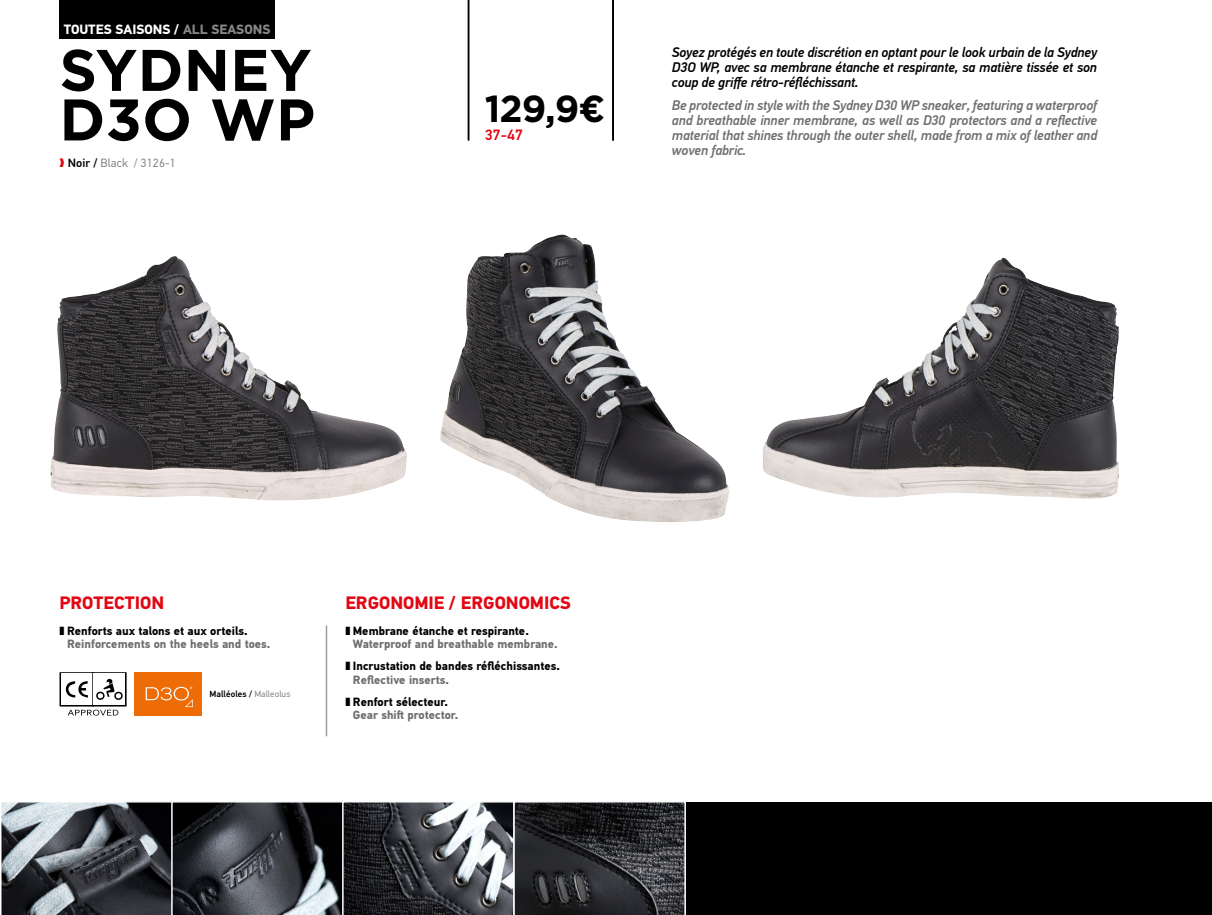
<style>
.page{position:relative;width:1212px;height:915px;background:#fff}
.page>*{position:absolute;margin:0;border:0;box-sizing:border-box;transform-origin:0 0}
.Nom_produit{font:700 58.5px/49.5px "Gotham";letter-spacing:.005em;color:#000}
.Prix_produit{font:700 37.5px "Gotham";color:#000}
.Descriptif_Titre{font:700 18px "PF Din Text Pro";color:#e30613}
.Taille_produit{font:500 15px "PF Din Text Pro";color:#e30613}
.Chapo_GB{font:italic 500 13.95px/15px "PF Din Text Pro";letter-spacing:-.01em;color:#706f6f;text-align:justify}
.Chapo_FR{font:italic 500 13.95px/15px "PF Din Text Pro";letter-spacing:-.01em;color:#000;text-align:justify}
.Ligne_produit{font:700 13.5px "PF Din Text Pro";color:#fff}
.t1{font:700 12px/13.5px "PF Din Text Pro";color:#706f6f}
.t2{font:700 12px/13.5px "PF Din Text Pro";color:#000}
.Ref_produit_Couleur{font:12px "PF Din Text Pro";letter-spacing:.01em;color:#878787}
.Descri_protec_GB{font:500 9px "PF Din Text Pro";letter-spacing:.01em;color:#000}
.s1{color:#878787}
.s2{color:#e30613}
.s3{font-weight:500;color:#000}
.s4{color:#000}
.s5{color:#706f6f}
.s6{font-weight:400;color:#878787}
</style>
<div class="page">
<div style="left:0;top:802px;width:1212px;height:112px;background:#000"></div>
<div style="left:60px;top:0;width:215px;height:38px;background:#000"></div>
<hr style="left:468px;top:0;width:1px;height:140px;background:#000">
<hr style="left:612px;top:0;width:2px;height:140px;background:#000">
<svg style="left:0;top:801px;width:686px;height:113px;background:#46494d"></svg>
<img style="left:763px;top:259px;width:356px;height:240px">
<img style="left:440px;top:234px;width:289px;height:288px">
<img style="left:50px;top:256px;width:357px;height:244px">
<hr style="left:326px;top:625px;width:1px;height:111px;background:#9d9d9c">
<svg style="left:60px;top:672px;width:67px;height:43px"></svg>
<div style="left:134px;top:672px;width:67px;height:43px;background:#ed6c05"></div>
<svg style="left:146px;top:686px;width:47px;height:20px"></svg>
<p class="Ligne_produit" style="left:64px;top:21px;width:208px">TOUTES SAISONS / <span class="s1">ALL SEASONS</span></p>
<p class="Nom_produit" style="left:60px;top:45px;width:257px">SYDNEY<br>D3O WP</p>
<p class="Ref_produit_Couleur" style="left:60px;top:156px;width:118px"><span class="s2">❱</span> <span class="s3">Noir /</span> Black / 3126-1</p>
<p class="Prix_produit" style="left:485px;top:83px;width:122px">129,9€</p>
<p class="Taille_produit" style="left:485px;top:126px;width:40px">37-47</p>
<p class="Chapo_FR" style="left:672px;top:44px;width:427px">Soyez protégés en toute discrétion en optant pour le look urbain de la Sydney D3O WP, avec sa membrane étanche et respirante, sa matière tissée et son coup de griffe rétro-réfléchissant.</p>
<p class="Chapo_GB" style="left:672px;top:98px;width:427px">Be protected in style with the Sydney D30 WP sneaker, featuring a waterproof and breathable inner membrane, as well as D30 protectors and a reflective material that shines through the outer shell, made from a mix of leather and woven fabric.</p>
<p class="Descriptif_Titre" style="left:60px;top:592px;width:106px">PROTECTION</p>
<p class="Descriptif_Titre" style="left:345px;top:592px;width:227px">ERGONOMIE / ERGONOMICS</p>
<p class="t1" style="left:353px;top:623px;width:206px;text-indent:-8px"><span class="s4">❚ Membrane étanche et respirante.<br></span>Waterproof and breathable membrane.</p>
<p class="t2" style="left:353px;top:658px;width:209px;text-indent:-8px">❚ Incrustation de bandes réfléchissantes.<br><span class="s5">Reflective inserts.</span></p>
<p class="t1" style="left:353px;top:694px;width:107px;text-indent:-8px"><span class="s4">❚ Renfort sélecteur.<br></span>Gear shift protector.</p>
<p class="t1" style="left:67px;top:623px;width:205px;text-indent:-8px"><span class="s4">❚ Renforts aux talons et aux orteils.<br></span>Reinforcements on the heels and toes.</p>
<p class="Descri_protec_GB" style="left:209px;top:688px;width:82px">Malléoles / <span class="s6">Malleolus</span></p>
</div>
